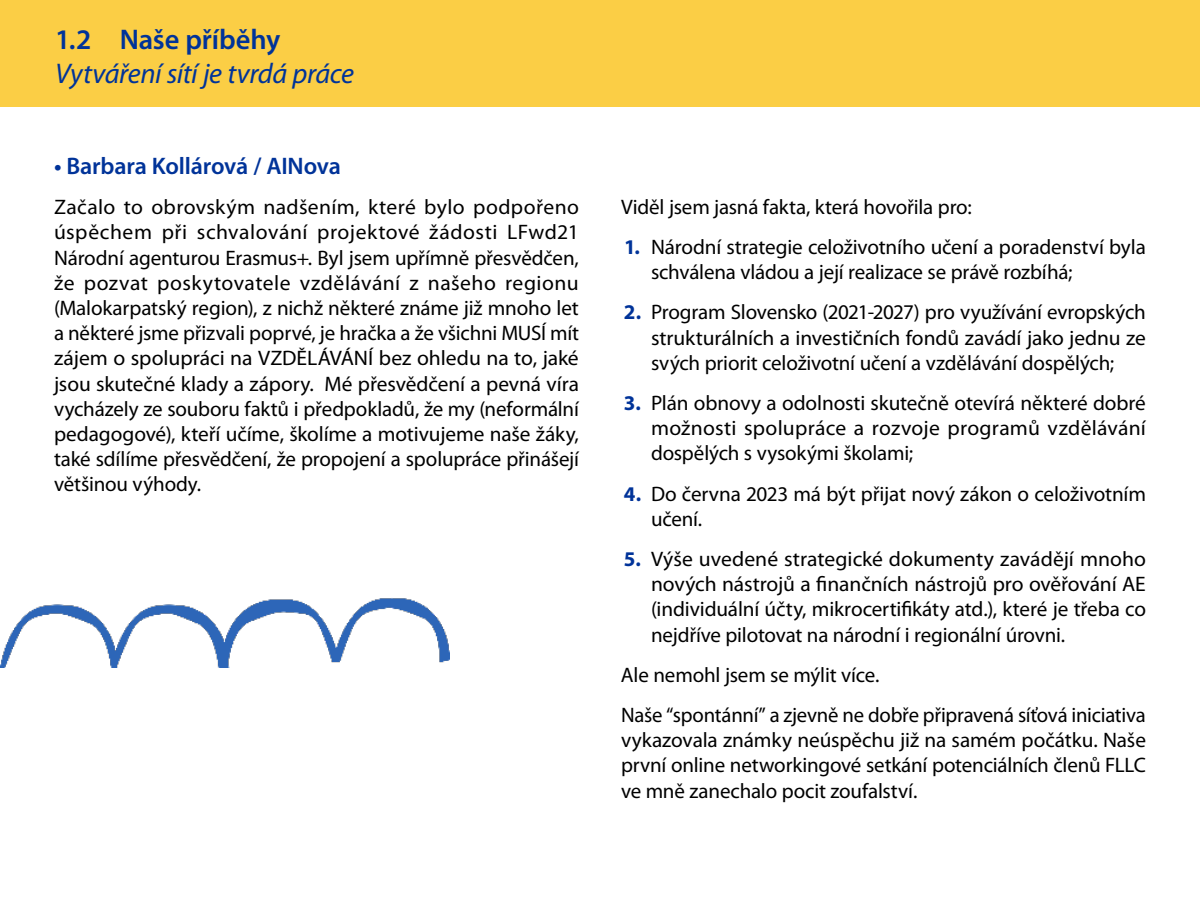
<style>
.page{position:relative;width:1200px;height:900px;background:#fff}
.page>*{position:absolute;margin:0;border:0;box-sizing:border-box;transform-origin:0 0}
.t1{font:italic 28.5px "Myriad Pro";letter-spacing:-.01em;color:#039}
.t2{font:600 28.5px "Myriad Pro";letter-spacing:-.005em;color:#039}
.t3{font:600 24px "Myriad Pro";letter-spacing:-.01em;color:#039}
.t4{font:21px/25.2px "Myriad Pro";letter-spacing:-.01em;color:#000;text-align:justify}
.s1{font-weight:700;color:#039}
</style>
<div class="page">
<div style="left:0;top:0;width:1200px;height:106px;background:#fbce45"></div>
<img style="left:0;top:598px;width:449px;height:69px">
<h1 class="t2" style="left:55px;top:21px;width:227px">1.2 Naše příběhy</h1>
<h1 class="t1" style="left:55px;top:56px;width:300px">Vytváření sítí je tvrdá práce</h1>
<p class="t3" style="left:54px;top:151px;width:289px">• Barbara Kollárová / AINova</p>
<p class="t4" style="left:54px;top:194px;width:527px">Začalo to obrovským nadšením, které bylo podpořeno úspěchem při schvalování projektové žádosti LFwd21<br>Národní agenturou Erasmus+. Byl jsem upřímně přesvědčen, že pozvat poskytovatele vzdělávání z našeho regionu (Malokarpatský region), z nichž některé známe již mnoho let a některé jsme přizvali poprvé, je hračka a že všichni MUSÍ mít zájem o spolupráci na VZDĚLÁVÁNÍ bez ohledu na to, jaké jsou skutečné klady a zápory. Mé přesvědčení a pevná víra vycházely ze souboru faktů i předpokladů, že my (neformální pedagogové), kteří učíme, školíme a motivujeme naše žáky, také sdílíme přesvědčení, že propojení a spolupráce přinášejí většinou výhody.</p>
<p class="t4" style="left:621px;top:194px;width:352px">Viděl jsem jasná fakta, která hovořila pro:</p>
<p class="t4" style="left:651px;top:234px;width:496px;text-indent:-27px"><span class="s1">1.</span> Národní strategie celoživotního učení a poradenství byla schválena vládou a její realizace se právě rozbíhá;</p>
<p class="t4" style="left:651px;top:299px;width:496px;text-indent:-27px"><span class="s1">2.</span> Program Slovensko (2021-2027) pro využívání evropských strukturálních a investičních fondů zavádí jako jednu ze svých priorit celoživotní učení a vzdělávání dospělých;</p>
<p class="t4" style="left:651px;top:390px;width:496px;text-indent:-27px"><span class="s1">3.</span> Plán obnovy a odolnosti skutečně otevírá některé dobré možnosti spolupráce a rozvoje programů vzdělávání dospělých s vysokými školami;</p>
<p class="t4" style="left:651px;top:481px;width:497px;text-indent:-27px"><span class="s1">4.</span> Do června 2023 má být přijat nový zákon o celoživotním učení.</p>
<p class="t4" style="left:651px;top:546px;width:497px;text-indent:-27px"><span class="s1">5.</span> Výše uvedené strategické dokumenty zavádějí mnoho nových nástrojů a finančních nástrojů pro ověřování AE (individuální účty, mikrocertifikáty atd.), které je třeba co nejdříve pilotovat na národní i regionální úrovni.</p>
<p class="t4" style="left:621px;top:654px;width:526px;line-height:40.2px">Ale nemohl jsem se mýlit více.<br>Naše “spontánní” a zjevně ne dobře připravená síťová iniciativa</p>
<p class="t4" style="left:621px;top:727px;width:527px">vykazovala známky neúspěchu již na samém počátku. Naše první online networkingové setkání potenciálních členů FLLC ve mně zanechalo pocit zoufalství.</p>
</div>
